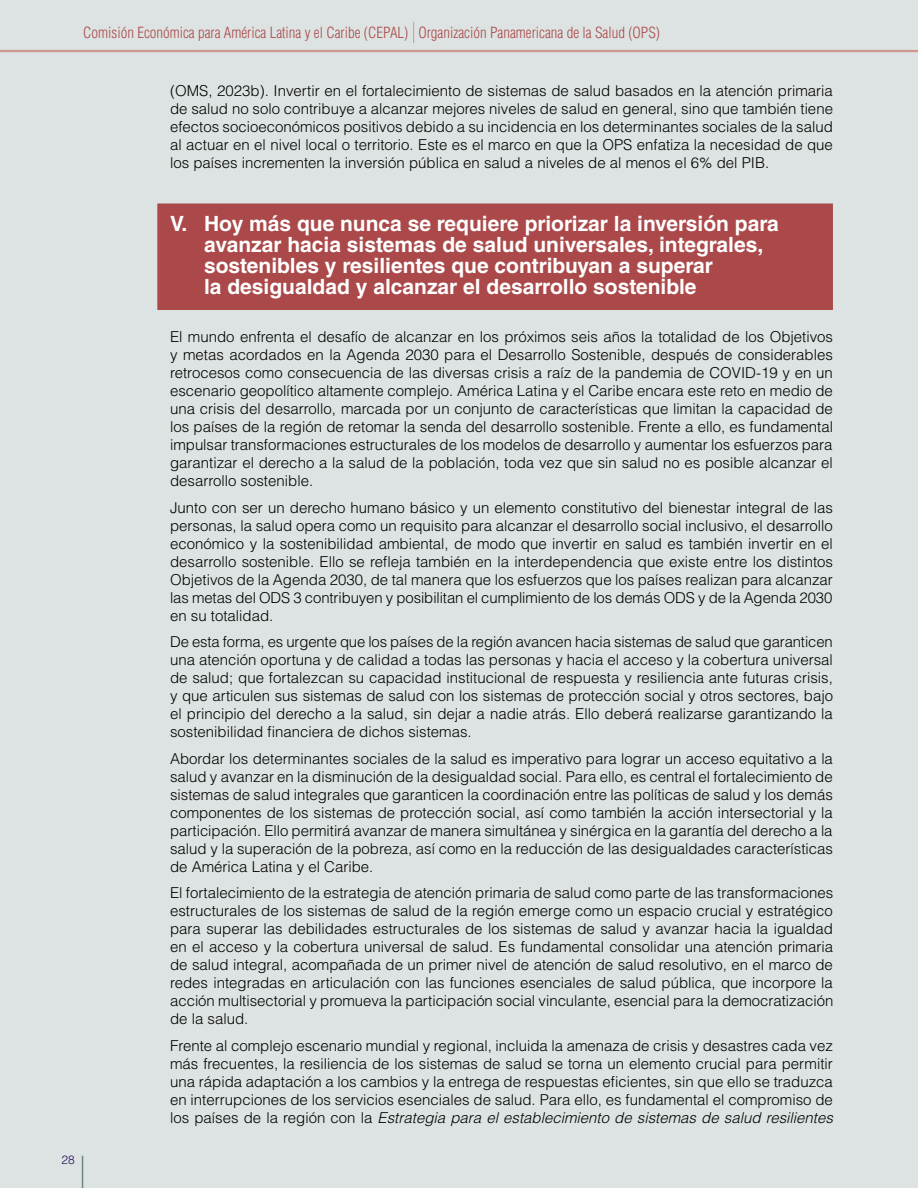
<style>
.page{position:relative;width:918px;height:1188px;background:#dde3e2}
.page>*{position:absolute;margin:0;border:0;box-sizing:border-box;transform-origin:0 0}
.Subtítulo_1__4_líneas{font:700 21px/21px "Helvetica LT Std";color:#fff}
.Texto{font:300 15px/18px "Helvetica LT Std";color:#000;text-align:justify}
.t1{font:300 condensed 15px "Helvetica LT Std";color:#ab494a}
.t2{font:300 12px "Helvetica LT Std";color:#250c59}
.s1{font-style:italic}
</style>
<div class="page">
<hr style="left:82px;top:1156px;width:1px;height:32px;background:#6d8582">
<hr style="left:0;top:50px;width:918px;height:2px;background:#ce988f">
<svg style="left:413px;top:22px;width:1px;height:21px"></svg>
<div style="left:157px;top:203px;width:676px;height:107px;background:#ab494a"></div>
<p class="t1" style="left:83px;top:23px;width:578px">Comisión Económica para América Latina y el Caribe (CEPAL) Organización Panamericana de la Salud (OPS)</p>
<p class="Texto" style="left:170px;top:81px;width:664px">(OMS, 2023b). Invertir en el fortalecimiento de sistemas de salud basados en la atención primaria de salud no solo contribuye a alcanzar mejores niveles de salud en general, sino que también tiene efectos socioeconómicos positivos debido a su incidencia en los determinantes sociales de la salud al actuar en el nivel local o territorio. Este es el marco en que la OPS enfatiza la necesidad de que los países incrementen la inversión pública en salud a niveles de al menos el 6% del PIB.</p>
<p class="t2" style="left:61px;top:1153px;width:15px">28</p>
<p class="Subtítulo_1__4_líneas" style="left:204px;top:213px;width:576px;text-indent:-34px">V. Hoy más que nunca se requiere priorizar la inversión para avanzar hacia sistemas de salud universales, integrales, sostenibles y resilientes que contribuyan a superar<br>la desigualdad y alcanzar el desarrollo sostenible</p>
<p class="Texto" style="left:170px;top:328px;width:664px">El mundo enfrenta el desafío de alcanzar en los próximos seis años la totalidad de los Objetivos y metas acordados en la Agenda 2030 para el Desarrollo Sostenible, después de considerables retrocesos como consecuencia de las diversas crisis a raíz de la pandemia de COVID-19 y en un escenario geopolítico altamente complejo. América Latina y el Caribe encara este reto en medio de una crisis del desarrollo, marcada por un conjunto de características que limitan la capacidad de los países de la región de retomar la senda del desarrollo sostenible. Frente a ello, es fundamental impulsar transformaciones estructurales de los modelos de desarrollo y aumentar los esfuerzos para garantizar el derecho a la salud de la población, toda vez que sin salud no es posible alcanzar el desarrollo sostenible.</p>
<p class="Texto" style="left:170px;top:498px;width:664px">Junto con ser un derecho humano básico y un elemento constitutivo del bienestar integral de las personas, la salud opera como un requisito para alcanzar el desarrollo social inclusivo, el desarrollo económico y la sostenibilidad ambiental, de modo que invertir en salud es también invertir en el desarrollo sostenible. Ello se refleja también en la interdependencia que existe entre los distintos Objetivos de la Agenda 2030, de tal manera que los esfuerzos que los países realizan para alcanzar las metas del ODS 3 contribuyen y posibilitan el cumplimiento de los demás ODS y de la Agenda 2030 en su totalidad.</p>
<p class="Texto" style="left:170px;top:633px;width:664px">De esta forma, es urgente que los países de la región avancen hacia sistemas de salud que garanticen una atención oportuna y de calidad a todas las personas y hacia el acceso y la cobertura universal de salud; que fortalezcan su capacidad institucional de respuesta y resiliencia ante futuras crisis, y que articulen sus sistemas de salud con los sistemas de protección social y otros sectores, bajo el principio del derecho a la salud, sin dejar a nadie atrás. Ello deberá realizarse garantizando la sostenibilidad financiera de dichos sistemas.</p>
<p class="Texto" style="left:170px;top:749px;width:664px">Abordar los determinantes sociales de la salud es imperativo para lograr un acceso equitativo a la salud y avanzar en la disminución de la desigualdad social. Para ello, es central el fortalecimiento de sistemas de salud integrales que garanticen la coordinación entre las políticas de salud y los demás componentes de los sistemas de protección social, así como también la acción intersectorial y la participación. Ello permitirá avanzar de manera simultánea y sinérgica en la garantía del derecho a la salud y la superación de la pobreza, así como en la reducción de las desigualdades características de América Latina y el Caribe.</p>
<p class="Texto" style="left:170px;top:884px;width:665px">El fortalecimiento de la estrategia de atención primaria de salud como parte de las transformaciones estructurales de los sistemas de salud de la región emerge como un espacio crucial y estratégico para superar las debilidades estructurales de los sistemas de salud y avanzar hacia la igualdad en el acceso y la cobertura universal de salud. Es fundamental consolidar una atención primaria de salud integral, acompañada de un primer nivel de atención de salud resolutivo, en el marco de redes integradas en articulación con las funciones esenciales de salud pública, que incorpore la acción multisectorial y promueva la participación social vinculante, esencial para la democratización de la salud.</p>
<p class="Texto" style="left:170px;top:1036px;width:664px">Frente al complejo escenario mundial y regional, incluida la amenaza de crisis y desastres cada vez más frecuentes, la resiliencia de los sistemas de salud se torna un elemento crucial para permitir una rápida adaptación a los cambios y la entrega de respuestas eficientes, sin que ello se traduzca en interrupciones de los servicios esenciales de salud. Para ello, es fundamental el compromiso de los países de la región con la <span class="s1">Estrategia para el establecimiento de sistemas de salud resilientes</span></p>
</div>
